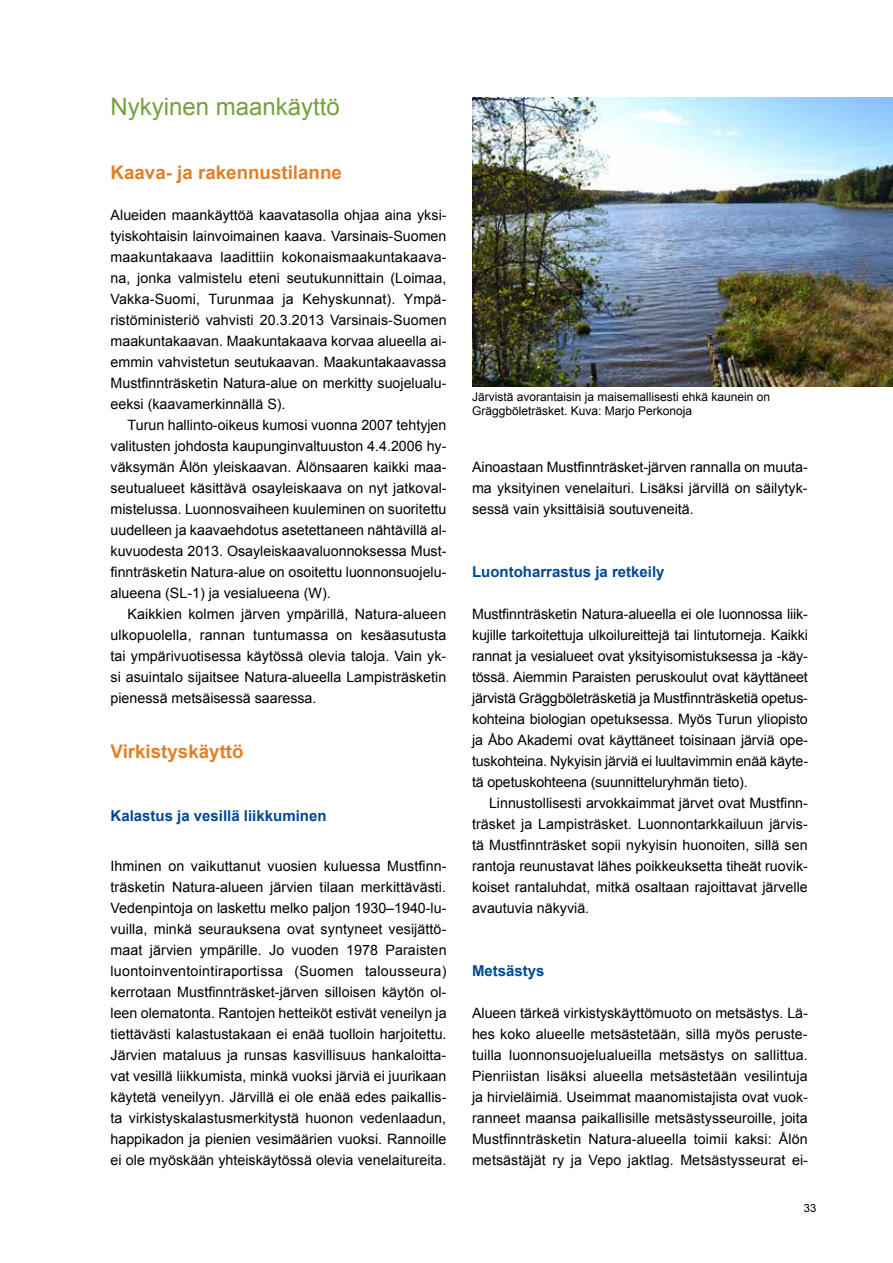
<style>
.page{position:relative;width:893px;height:1263px;background:#fff}
.page>*{position:absolute;margin:0;border:0;box-sizing:border-box;transform-origin:0 0}
.t1{font:24px "Arial";color:#74a03e}
.t2{font:700 18.75px "Arial";color:#e28029}
.t3{font:700 15px "Arial";color:#014894}
.t4{font:14.25px/21px "Arial";color:#000;text-align:justify}
.t5{font:12px/13.5px "Arial";color:#000}
.t6{font:11.25px "Arial";color:#000}
</style>
<div class="page">
<img style="left:472px;top:98px;width:421px;height:289px">
<h1 class="t1" style="left:111px;top:91px;width:231px">Nykyinen maankäyttö</h1>
<h2 class="t2" style="left:111px;top:160px;width:233px">Kaava- ja rakennustilanne</h2>
<p class="t4" style="left:111px;top:204px;width:338px">Alueiden maankäyttöä kaavatasolla ohjaa aina yksi&shy;tyiskohtaisin lainvoimainen kaava. Varsinais-Suomen maakuntakaava laadittiin kokonaismaakuntakaava&shy;na, jonka valmistelu eteni seutukunnittain (Loimaa, Vakka-Suomi, Turunmaa ja Kehyskunnat). Ympä&shy;ristöministeriö vahvisti 20.3.2013 Varsinais-Suomen maakuntakaavan. Maakuntakaava korvaa alueella ai&shy;emmin vahvistetun seutukaavan. Maakuntakaavassa Mustfinnträsketin Natura-alue on merkitty suojelualu&shy;eeksi (kaavamerkinnällä S).</p>
<p class="t4" style="left:111px;top:414px;width:338px;text-indent:17px">Turun hallinto-oikeus kumosi vuonna 2007 tehtyjen valitusten johdosta kaupunginvaltuuston 4.4.2006 hy&shy;väksymän Ålön yleiskaavan. Ålönsaaren kaikki maa&shy;seutualueet käsittävä osayleiskaava on nyt jatkoval&shy;mistelussa. Luonnosvaiheen kuuleminen on suoritettu uudelleen ja kaavaehdotus asetettaneen nähtävillä al&shy;kuvuodesta 2013. Osayleiskaavaluonnoksessa Must&shy;finnträsketin Natura-alue on osoitettu luonnonsuojelu&shy;alueena (SL-1) ja vesialueena (W).</p>
<p class="t4" style="left:111px;top:604px;width:337px;text-indent:17px">Kaikkien kolmen järven ympärillä, Natura-alueen ulkopuolella, rannan tuntumassa on kesäasutusta tai ympärivuotisessa käytössä olevia taloja. Vain yk&shy;si asuintalo sijaitsee Natura-alueella Lampisträsketin pienessä metsäisessä saaressa.</p>
<h2 class="t2" style="left:111px;top:739px;width:135px">Virkistyskäyttö</h2>
<p class="t3" style="left:111px;top:806px;width:217px">Kalastus ja vesillä liikkuminen</p>
<p class="t4" style="left:111px;top:855px;width:338px">Ihminen on vaikuttanut vuosien kuluessa Mustfinn&shy;träsketin Natura-alueen järvien tilaan merkittävästi.<br>Vedenpintoja on laskettu melko paljon 1930–1940-lu&shy;vuilla, minkä seurauksena ovat syntyneet vesijättö&shy;maat järvien ympärille. Jo vuoden 1978 Paraisten luontoinventointiraportissa (Suomen talousseura) kerrotaan Mustfinnträsket-järven silloisen käytön ol&shy;leen olematonta. Rantojen hetteiköt estivät veneilyn ja tiettävästi kalastustakaan ei enää tuolloin harjoitettu.<br>Järvien mataluus ja runsas kasvillisuus hankaloitta&shy;vat vesillä liikkumista, minkä vuoksi järviä ei juurikaan käytetä veneilyyn. Järvillä ei ole enää edes paikallis&shy;ta virkistyskalastusmerkitystä huonon vedenlaadun, happikadon ja pienien vesimäärien vuoksi. Rannoille ei ole myöskään yhteiskäytössä olevia venelaitureita.</p>
<p class="t5" style="left:472px;top:390px;width:300px">Järvistä avorantaisin ja maisemallisesti ehkä kaunein on<br>Gräggböleträsket. Kuva: Marjo Perkonoja</p>
<p class="t4" style="left:472px;top:457px;width:337px">Ainoastaan Mustfinnträsket-järven rannalla on muuta&shy;ma yksityinen venelaituri. Lisäksi järvillä on säilytyk&shy;sessä vain yksittäisiä soutuveneitä.</p>
<p class="t3" style="left:472px;top:562px;width:194px">Luontoharrastus ja retkeily</p>
<p class="t4" style="left:472px;top:603px;width:338px">Mustfinnträsketin Natura-alueella ei ole luonnossa liik&shy;kujille tarkoitettuja ulkoilureittejä tai lintutorneja. Kaikki rannat ja vesialueet ovat yksityisomistuksessa ja -käy&shy;tössä. Aiemmin Paraisten peruskoulut ovat käyttäneet järvistä Gräggböleträsketiä ja Mustfinnträsketiä opetus&shy;kohteina biologian opetuksessa. Myös Turun yliopisto ja Åbo Akademi ovat käyttäneet toisinaan järviä ope&shy;tuskohteina. Nykyisin järviä ei luultavimmin enää käyte&shy;tä opetuskohteena (suunnitteluryhmän tieto).</p>
<p class="t4" style="left:472px;top:792px;width:337px;text-indent:17px">Linnustollisesti arvokkaimmat järvet ovat Mustfinn&shy;träsket ja Lampisträsket. Luonnontarkkailuun järvis&shy;tä Mustfinnträsket sopii nykyisin huonoiten, sillä sen rantoja reunustavat lähes poikkeuksetta tiheät ruovik&shy;koiset rantaluhdat, mitkä osaltaan rajoittavat järvelle avautuvia näkyviä.</p>
<p class="t3" style="left:472px;top:961px;width:74px">Metsästys</p>
<p class="t4" style="left:472px;top:1002px;width:338px">Alueen tärkeä virkistyskäyttömuoto on metsästys. Lä&shy;hes koko alueelle metsästetään, sillä myös peruste&shy;tuilla luonnonsuojelualueilla metsästys on sallittua.<br>Pienriistan lisäksi alueella metsästetään vesilintuja ja hirvieläimiä. Useimmat maanomistajista ovat vuok&shy;ranneet maansa paikallisille metsästysseuroille, joita Mustfinnträsketin Natura-alueella toimii kaksi: Ålön metsästäjät ry ja Vepo jaktlag. Metsästysseurat ei-</p>
<p class="t6" style="left:804px;top:1201px;width:14px">33</p>
</div>
